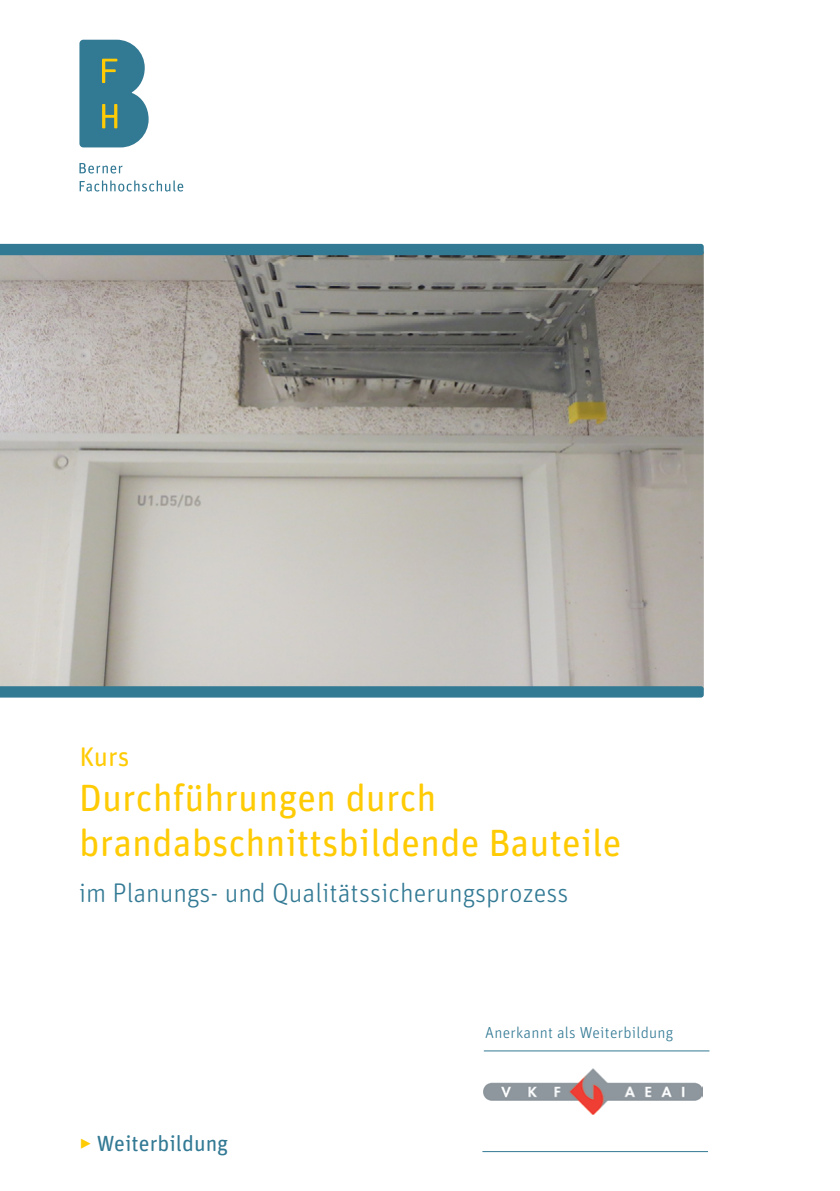
<style>
.page{position:relative;width:840px;height:1191px;background:#fff}
.page>*{position:absolute;margin:0;border:0;box-sizing:border-box;transform-origin:0 0}
.t1{font:38px/45.2px "Unit Rounded Pro";color:#ffcb05}
.t2{font:300 27px "Unit Rounded Pro";color:#327994}
.t3{font:27px "Unit Rounded Pro";color:#ffcb05}
.t4{font:22px "Unit Rounded Pro";color:#327994}
.t5{font:300 16px "Unit Rounded Pro";letter-spacing:.015em;color:#327994}
.s1{font-weight:300;color:#ffcb05}
</style>
<div class="page">
<img style="left:0;top:255px;width:703px;height:431px">
<div style="left:0;top:244px;width:703px;height:11px;background:#327994"></div>
<svg style="left:79px;top:40px;width:69px;height:107px;background:#4f8998"></svg>
<svg style="left:79px;top:163px;width:43px;height:10px"></svg>
<svg style="left:80px;top:180px;width:103px;height:11px"></svg>
<svg style="left:0;top:686px;width:703px;height:11px;background:#357a94"></svg>
<img style="left:483px;top:1068px;width:219px;height:46px">
<hr style="left:483px;top:1050px;width:226px;height:1px;background:#327994">
<hr style="left:482px;top:1151px;width:225px;height:1px;background:#327994">
<p class="t3" style="left:79px;top:737px;width:52px">Kurs</p>
<p class="t1" style="left:79px;top:773px;width:543px">Durchführungen durch brandabschnittsbildende Bauteile</p>
<p class="t2" style="left:79px;top:875px;width:491px">im Planungs- und Qualitätssicherungsprozess</p>
<p class="t4" style="left:79px;top:1128px;width:150px"><span class="s1">‣</span> Weiterbildung</p>
<p class="t5" style="left:485px;top:1022px;width:189px">Anerkannt als Weiterbildung</p>
</div>
